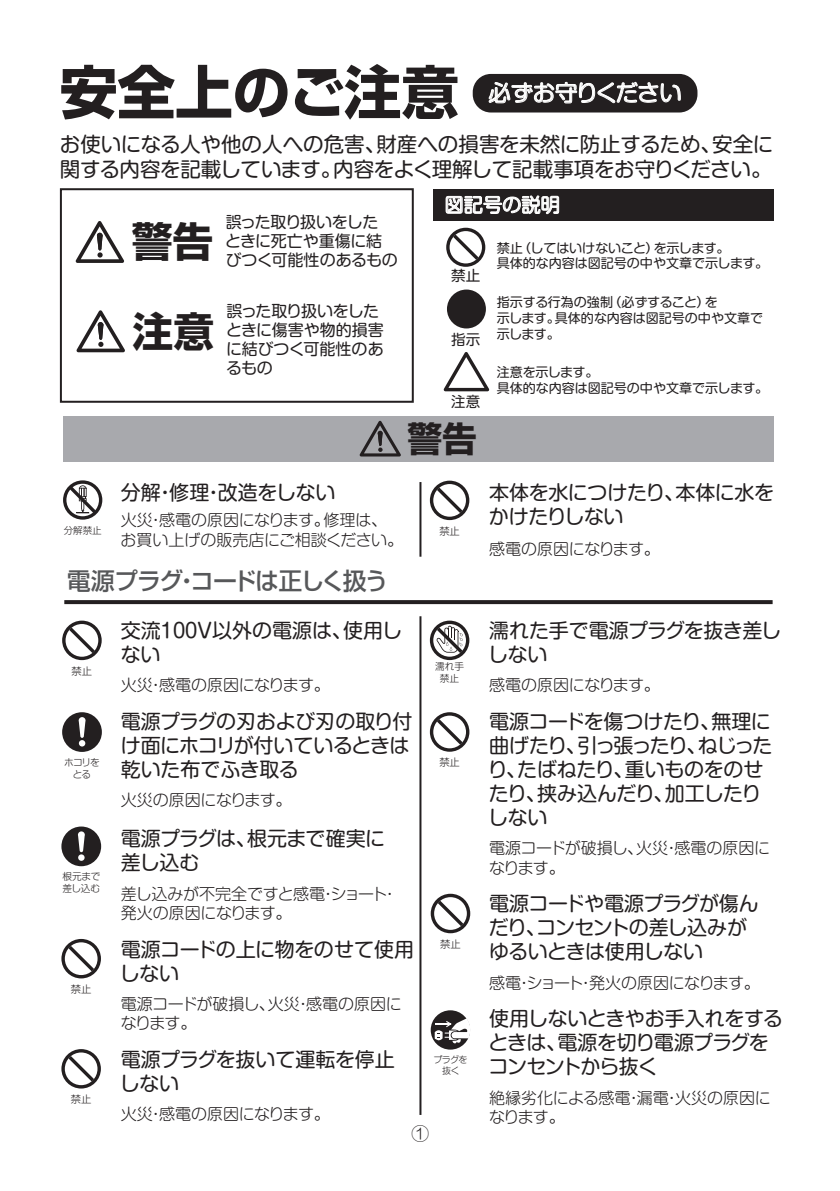
<style>
.page{position:relative;width:840px;height:1191px;background:#fff}
.page>*{position:absolute;margin:0;border:0;box-sizing:border-box;transform-origin:0 0}
.t1{font:700 57.6px "Shin Go Pro";color:#231f20}
.t2{font:700 40.8px "Shin Go Pro";color:#231f20}
.t3{font:700 34.6px "Shin Go Pro";color:#231f20}
.t4{font:500 24px "Shin Go Pro";letter-spacing:-.06em;color:#57585a}
.t5{font:22.4px "Shin M Go Pro";letter-spacing:-.025em;color:#fff}
.t6{font:20.6px/24.6px "Shin M Go Pro";letter-spacing:-.01em;color:#231f20}
.t7{font:20px/24px "Shin M Go Pro";letter-spacing:-.02em;color:#231f20}
.t8{font:20px/24px "Shin M Go Pro";color:#231f20}
.t9{font:19.2px "Shin M Go Pro";color:#fff}
.t10{font:17.6px "HG Maru Gothic MPRO";color:#231f20}
.t11{font:300 16px/19.2px "Shin M Go Pro";letter-spacing:-.02em;color:#231f20}
.t12{font:16px/19.2px "Shin M Go Pro";letter-spacing:-.02em;color:#231f20}
.t13{font:300 16px/19.2px "Shin M Go Pro";color:#231f20}
.t14{font:14.4px "Shin M Go Pro";color:#231f20}
.t15{font:13px/15.6px "Shin M Go Pro";color:#231f20}
.t16{font:300 10.2px "Shin M Go Pro";color:#231f20}
.t17{font:300 9.6px/11.6px "Shin M Go Pro";letter-spacing:-.02em;color:#231f20;text-align:center}
.t18{font:300 9px/10.8px "Shin M Go Pro";letter-spacing:-.055em;color:#231f20;text-align:center}
.s1{font-size:14.4px}
</style>
<div class="page">
<div style="left:62px;top:712px;width:40px;height:40px;background:#231f20;border-radius:50%"></div>
<svg style="left:79px;top:717px;width:6px;height:29px"></svg>
<div style="left:472px;top:74px;width:225px;height:38px;background:#231f20;border-radius:18px"></div>
<svg style="left:488px;top:73px;width:192px;height:31px"></svg>
<div style="left:60px;top:188px;width:353px;height:215px;border:2px solid #231f20"></div>
<svg style="left:76px;top:221px;width:48px;height:42px"></svg>
<svg style="left:76px;top:310px;width:49px;height:42px"></svg>
<div style="left:433px;top:189px;width:340px;height:32px;background:#231f20"></div>
<svg style="left:445px;top:195px;width:114px;height:19px"></svg>
<div style="left:63px;top:416px;width:710px;height:45px;background:#a8a9ad"></div>
<svg style="left:359px;top:421px;width:41px;height:35px"></svg>
<svg style="left:63px;top:480px;width:39px;height:39px"></svg>
<svg style="left:429px;top:712px;width:40px;height:39px"></svg>
<svg style="left:62px;top:620px;width:40px;height:40px"></svg>
<svg style="left:430px;top:893px;width:40px;height:40px"></svg>
<svg style="left:61px;top:939px;width:40px;height:39px"></svg>
<svg style="left:446px;top:228px;width:39px;height:39px"></svg>
<svg style="left:443px;top:352px;width:46px;height:39px"></svg>
<div style="left:446px;top:289px;width:39px;height:39px;background:#231f20;border-radius:50%"></div>
<svg style="left:429px;top:620px;width:40px;height:40px"></svg>
<svg style="left:64px;top:600px;width:708px;height:4px;background:#292526"></svg>
<svg style="left:429px;top:480px;width:40px;height:40px"></svg>
<hr style="left:419px;top:482px;width:2px;height:74px;background:#231f20">
<hr style="left:419px;top:616px;width:2px;height:499px;background:#231f20">
<div style="left:61px;top:826px;width:40px;height:40px;background:#231f20;border-radius:50%"></div>
<svg style="left:78px;top:831px;width:7px;height:21px"></svg>
<div style="left:78px;top:854px;width:7px;height:7px;background:#fff;border-radius:50%"></div>
<svg style="left:61px;top:1049px;width:40px;height:39px"></svg>
<div style="left:430px;top:1010px;width:40px;height:39px;background:#231f20;border-radius:50%"></div>
<svg style="left:434px;top:1018px;width:36px;height:25px"></svg>
<h1 class="t1" style="left:60px;top:46px;width:400px">安全上のご注意</h1>
<p class="t5" style="left:488px;top:75px;width:194px">必ずお守りください</p>
<p class="t6" style="left:60px;top:130px;width:714px">お使いになる人や他の人への危害、財産への損害を未然に防止するため、安全に関する内容を記載しています。内容をよく理解して記載事項をお守りください。</p>
<h2 class="t2" style="left:132px;top:209px;width:83px">警告</h2>
<p class="t12" style="left:225px;top:210px;width:174px">誤った取り扱いをした<br>ときに死亡や重傷に結びつく可能性のあるもの</p>
<h2 class="t2" style="left:132px;top:299px;width:83px">注意</h2>
<p class="t12" style="left:226px;top:299px;width:159px">誤った取り扱いをしたときに傷害や物的損害に結びつく可能性のあるもの</p>
<p class="t9" style="left:444px;top:189px;width:117px">図記号の説明</p>
<p class="t14" style="left:451px;top:264px;width:30px">禁止</p>
<p class="t15" style="left:496px;top:238px;width:273px">禁止（してはいけないこと）を示します。<br>具体的な内容は図記号の中や文章で示します。</p>
<p class="t15" style="left:496px;top:293px;width:222px">指示する行為の強制（必ずすること）を</p>
<p class="t15" style="left:496px;top:309px;width:268px">示します。具体的な内容は図記号の中や文章で</p>
<p class="t15" style="left:451px;top:324px;width:110px"><span class="s1">指示</span> 示します。</p>
<p class="t14" style="left:451px;top:390px;width:30px">注意</p>
<h3 class="t3" style="left:407px;top:411px;width:71px">警告</h3>
<p class="t15" style="left:496px;top:363px;width:273px">注意を示します。<br>具体的な内容は図記号の中や文章で示します。</p>
<p class="t17" style="left:64px;top:523px;width:40px">分解禁止</p>
<p class="t7" style="left:121px;top:478px;width:216px">分解・修理・改造をしない</p>
<p class="t11" style="left:121px;top:509px;width:284px">火災・感電の原因になります。修理は、お買い上げの販売店にご相談ください。</p>
<p class="t4" style="left:67px;top:561px;width:323px">電源プラグ・コードは正しく扱う</p>
<p class="t16" style="left:439px;top:523px;width:22px">禁止</p>
<p class="t7" style="left:488px;top:478px;width:286px">本体を水につけたり、本体に水をかけたりしない</p>
<p class="t11" style="left:489px;top:537px;width:172px">感電の原因になります。</p>
<p class="t16" style="left:72px;top:663px;width:22px">禁止</p>
<p class="t17" style="left:64px;top:755px;width:37px">ホコリをとる</p>
<p class="t17" style="left:62px;top:870px;width:39px;text-align:left">根元まで差し込む</p>
<p class="t16" style="left:71px;top:981px;width:22px">禁止</p>
<p class="t16" style="left:71px;top:1091px;width:22px">禁止</p>
<p class="t8" style="left:121px;top:616px;width:282px">交流100V以外の電源は、使用しない</p>
<p class="t11" style="left:121px;top:674px;width:210px">火災・感電の原因になります。</p>
<p class="t7" style="left:121px;top:707px;width:293px">電源プラグの刃および刃の取り付け面にホコリが付いているときは乾いた布でふき取る</p>
<p class="t11" style="left:121px;top:789px;width:172px">火災の原因になります。</p>
<p class="t7" style="left:121px;top:824px;width:266px">電源プラグは、根元まで確実に差し込む</p>
<p class="t11" style="left:121px;top:882px;width:278px">差し込みが不完全ですと感電・ショート・発火の原因になります。</p>
<p class="t7" style="left:120px;top:934px;width:296px">電源コードの上に物をのせて使用しない</p>
<p class="t11" style="left:121px;top:992px;width:282px">電源コードが破損し、火災・感電の原因になります。</p>
<p class="t7" style="left:120px;top:1044px;width:276px">電源プラグを抜いて運転を停止しない</p>
<p class="t11" style="left:121px;top:1102px;width:210px">火災・感電の原因になります。</p>
<p class="t17" style="left:435px;top:659px;width:30px">濡れ手禁止</p>
<p class="t16" style="left:439px;top:754px;width:22px">禁止</p>
<p class="t16" style="left:440px;top:936px;width:22px">禁止</p>
<p class="t18" style="left:433px;top:1053px;width:36px">プラグを抜く</p>
<p class="t10" style="left:411px;top:1124px;width:19px">①</p>
<p class="t7" style="left:488px;top:616px;width:294px">濡れた手で電源プラグを抜き差ししない</p>
<p class="t11" style="left:489px;top:674px;width:172px">感電の原因になります。</p>
<p class="t7" style="left:487px;top:707px;width:286px">電源コードを傷つけたり、無理に曲げたり、引っ張ったり、ねじったり、たばねたり、重いものをのせたり、挟み込んだり、加工したりしない</p>
<p class="t11" style="left:489px;top:837px;width:282px">電源コードが破損し、火災・感電の原因になります。</p>
<p class="t7" style="left:488px;top:889px;width:271px">電源コードや電源プラグが傷んだり、コンセントの差し込みがゆるいときは使用しない</p>
<p class="t11" style="left:489px;top:971px;width:272px">感電・ショート・発火の原因になります。</p>
<p class="t7" style="left:488px;top:1004px;width:296px">使用しないときやお手入れをするときは、電源を切り電源プラグをコンセントから抜く</p>
<p class="t13" style="left:489px;top:1086px;width:283px">絶縁劣化による感電・漏電・火災の原因になります。</p>
</div>
